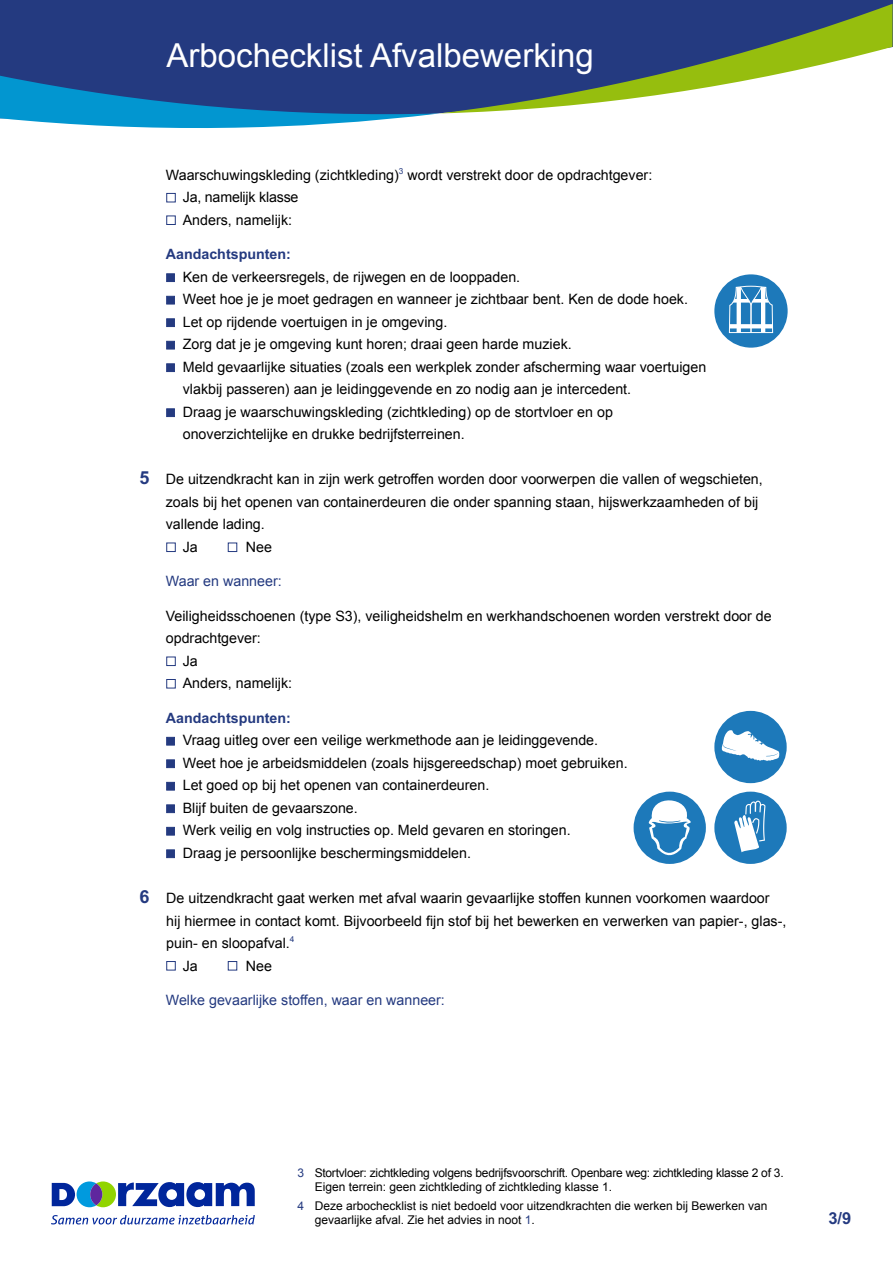
<style>
.page{position:relative;width:893px;height:1263px;background:#fff}
.page>*{position:absolute;margin:0;border:0;box-sizing:border-box;transform-origin:0 0}
.t1{font:33px "Arial";color:#fff}
.t2{font:700 16.5px "Arial";color:#243a80}
.t3{font:14.25px/22.5px "Arial";color:#000}
.t4{font:14.25px "Arial";color:#243a80}
.t5{font:700 14.25px "Arial";color:#243a80}
.t6{font:12px/14.4px "Arial";letter-spacing:-.02em;color:#000}
.t7{font:12px/14.4px "Arial";color:#000}
.s1{font-weight:700;font-size:18px;color:#243a80}
.s2{color:#243a80}
</style>
<div class="page">
<svg style="left:52px;top:1181px;width:203px;height:26px"></svg>
<svg style="left:51px;top:1215px;width:204px;height:9px"></svg>
<div style="left:0;top:0;width:893px;height:114px;background:#243a80"></div>
<svg style="left:0;top:76px;width:440px;height:52px;background:#276eaa"></svg>
<svg style="left:440px;top:4px;width:452px;height:109px;fill:#243a80"></svg>
<div style="left:166px;top:193px;width:10px;height:9px;border:1px solid #243a80"></div>
<div style="left:166px;top:215px;width:10px;height:10px;border:1px solid #243a80"></div>
<div style="left:166px;top:273px;width:9px;height:9px;background:#243a80;border:1px solid #243a80"></div>
<div style="left:166px;top:296px;width:9px;height:8px;background:#243a80;border:1px solid #243a80"></div>
<div style="left:166px;top:318px;width:9px;height:9px;background:#243a80;border:1px solid #243a80"></div>
<div style="left:166px;top:341px;width:9px;height:8px;background:#243a80;border:1px solid #243a80"></div>
<div style="left:166px;top:363px;width:9px;height:9px;background:#243a80;border:1px solid #243a80"></div>
<div style="left:166px;top:408px;width:9px;height:9px;background:#243a80;border:1px solid #243a80"></div>
<div style="left:166px;top:542px;width:10px;height:10px;border:1px solid #243a80"></div>
<div style="left:228px;top:542px;width:9px;height:10px;border:1px solid #243a80"></div>
<div style="left:166px;top:656px;width:10px;height:10px;border:1px solid #243a80"></div>
<div style="left:166px;top:679px;width:10px;height:9px;border:1px solid #243a80"></div>
<div style="left:166px;top:737px;width:9px;height:8px;background:#243a80;border:1px solid #243a80"></div>
<div style="left:166px;top:759px;width:9px;height:9px;background:#243a80;border:1px solid #243a80"></div>
<div style="left:166px;top:782px;width:9px;height:8px;background:#243a80;border:1px solid #243a80"></div>
<div style="left:166px;top:804px;width:9px;height:9px;background:#243a80;border:1px solid #243a80"></div>
<div style="left:166px;top:827px;width:9px;height:8px;background:#243a80;border:1px solid #243a80"></div>
<div style="left:166px;top:849px;width:9px;height:9px;background:#243a80;border:1px solid #243a80"></div>
<div style="left:166px;top:961px;width:10px;height:9px;border:1px solid #243a80"></div>
<div style="left:228px;top:961px;width:9px;height:9px;border:1px solid #243a80"></div>
<svg style="left:634px;top:792px;width:72px;height:72px"></svg>
<div style="left:714px;top:792px;width:73px;height:72px;background:#1d79ba;border-radius:50%"></div>
<svg style="left:734px;top:801px;width:31px;height:51px"></svg>
<div style="left:714px;top:711px;width:73px;height:72px;background:#1d79ba;border-radius:50%"></div>
<svg style="left:722px;top:730px;width:58px;height:31px"></svg>
<div style="left:714px;top:274px;width:74px;height:74px;background:#1d79ba;border-radius:50%"></div>
<svg style="left:728px;top:285px;width:46px;height:48px"></svg>
<svg style="left:729px;top:324px;width:43px;height:4px"></svg>
<svg style="left:737px;top:287px;width:4px;height:46px"></svg>
<hr style="left:761px;top:287px;width:4px;height:46px;background:#fff">
<h1 class="t1" style="left:166px;top:34px;width:429px">Arbochecklist Afvalbewerking</h1>
<p class="t3" style="left:183px;top:164px;width:471px;text-indent:-17px">Waarschuwingskleding (zichtkleding)<sup>3</sup> wordt verstrekt door de opdrachtgever:<br>Ja, namelijk klasse<br>Anders, namelijk:</p>
<p class="t5" style="left:166px;top:244px;width:127px">Aandachtspunten:</p>
<p class="t3" style="left:183px;top:266px;width:525px">Ken de verkeersregels, de rijwegen en de looppaden.<br>Weet hoe je je moet gedragen en wanneer je zichtbaar bent. Ken de dode hoek.<br>Let op rijdende voertuigen in je omgeving.<br>Zorg dat je je omgeving kunt horen; draai geen harde muziek.<br>Meld gevaarlijke situaties (zoals een werkplek zonder afscherming waar voertuigen vlakbij passeren) aan je leidinggevende en zo nodig aan je intercedent.<br>Draag je waarschuwingskleding (zichtkleding) op de stortvloer en op onoverzichtelijke en drukke bedrijfsterreinen.</p>
<p class="t3" style="left:140px;top:468px;width:625px"><span class="s1">5</span> De uitzendkracht kan in zijn werk getroffen worden door voorwerpen die vallen of wegschieten,</p>
<p class="t3" style="left:166px;top:491px;width:594px">zoals bij het openen van containerdeuren die onder spanning staan, hijswerkzaamheden of bij</p>
<p class="t3" style="left:166px;top:513px;width:101px">vallende lading.</p>
<p class="t3" style="left:183px;top:536px;width:16px">Ja</p>
<p class="t3" style="left:246px;top:536px;width:28px">Nee</p>
<p class="t4" style="left:166px;top:572px;width:117px">Waar en wanneer:</p>
<p class="t3" style="left:166px;top:605px;width:607px">Veiligheidsschoenen (type S3), veiligheidshelm en werkhandschoenen worden verstrekt door de</p>
<p class="t3" style="left:166px;top:627px;width:97px">opdrachtgever:</p>
<p class="t3" style="left:183px;top:650px;width:16px">Ja</p>
<p class="t3" style="left:183px;top:672px;width:111px">Anders, namelijk:</p>
<p class="t5" style="left:166px;top:708px;width:127px">Aandachtspunten:</p>
<p class="t3" style="left:183px;top:729px;width:446px">Vraag uitleg over een veilige werkmethode aan je leidinggevende.<br>Weet hoe je arbeidsmiddelen (zoals hijsgereedschap) moet gebruiken.<br>Let goed op bij het openen van containerdeuren.<br>Blijf buiten de gevaarszone.<br>Werk veilig en volg instructies op. Meld gevaren en storingen.<br>Draag je persoonlijke beschermingsmiddelen.</p>
<p class="t3" style="left:140px;top:887px;width:632px"><span class="s1">6</span> De uitzendkracht gaat werken met afval waarin gevaarlijke stoffen kunnen voorkomen waardoor</p>
<p class="t3" style="left:166px;top:909px;width:622px">hij hiermee in contact komt. Bijvoorbeeld fijn stof bij het bewerken en verwerken van papier-, glas-,</p>
<p class="t3" style="left:166px;top:932px;width:130px">puin- en sloopafval.<sup>4</sup></p>
<p class="t3" style="left:183px;top:954px;width:16px">Ja</p>
<p class="t3" style="left:246px;top:954px;width:28px">Nee</p>
<p class="t4" style="left:166px;top:991px;width:281px">Welke gevaarlijke stoffen, waar en wanneer:</p>
<p class="t6" style="left:315px;top:1166px;width:470px;text-indent:-17px"><span class="s2">3</span> Stortvloer: zichtkleding volgens bedrijfsvoorschrift. Openbare weg: zichtkleding klasse 2 of 3.<br>Eigen terrein: geen zichtkleding of zichtkleding klasse 1.</p>
<p class="t7" style="left:315px;top:1199px;width:454px;text-indent:-17px"><span class="s2">4</span> Deze arbochecklist is niet bedoeld voor uitzendkrachten die werken bij Bewerken van gevaarlijke afval. Zie het advies in noot <span class="s2">1</span>.</p>
<p class="t2" style="left:828px;top:1207px;width:24px">3/9</p>
</div>
